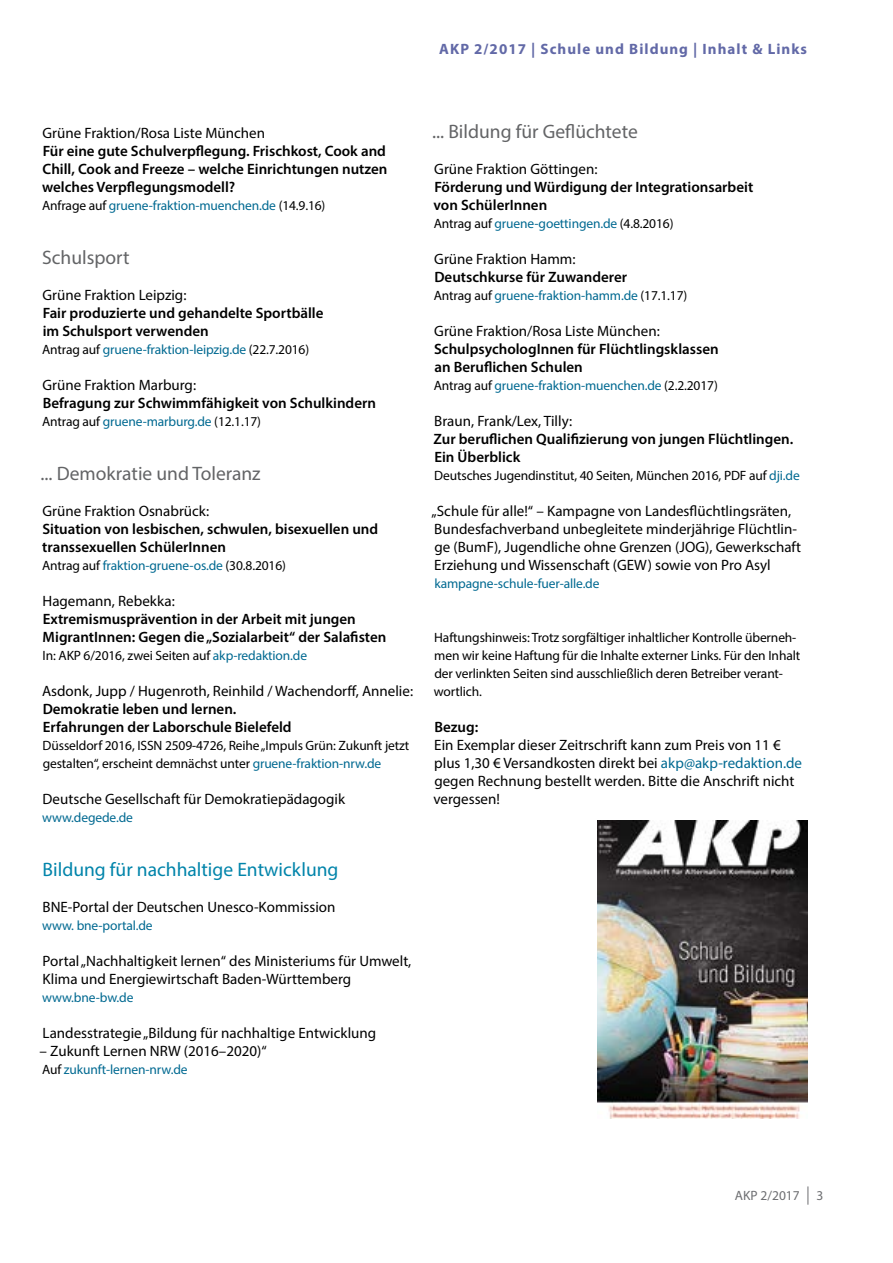
<style>
.page{position:relative;width:893px;height:1263px;background:#fff}
.page>*{position:absolute;margin:0;border:0;box-sizing:border-box;transform-origin:0 0}
.t1{font:19.5px "Myriad Pro";color:#636466}
.t2{font:19.5px "Myriad Pro";color:#0084aa}
.t3{font:15px/18px "Myriad Pro";color:#000}
.t4{font:600 15px/18px "Myriad Pro";color:#000}
.t5{font:700 15px "Myriad Pro";letter-spacing:.07em;color:#6269a7}
.t6{font:13.5px/18px "Myriad Pro";letter-spacing:-.01em;color:#000}
.t7{font:13.5px "Myriad Pro";letter-spacing:-.01em;color:#006991}
.t8{font:13.5px "Myriad Pro";color:#6d6e71}
.s1{color:#000}
.s2{color:#006991}
</style>
<div class="page">
<svg style="left:807px;top:1186px;width:1px;height:19px"></svg>
<img style="left:597px;top:820px;width:211px;height:298px">
<p class="t5" style="left:439px;top:39px;width:369px">AKP 2/2017 | Schule und Bildung | Inhalt &amp; Links</p>
<p class="t3" style="left:43px;top:123px;width:224px">Grüne Fraktion/Rosa Liste München</p>
<p class="t4" style="left:42px;top:141px;width:347px;text-align:justify">Für eine gute Schulverpflegung. Frischkost, Cook and Chill, Cook and Freeze – welche Einrichtungen nutzen welches Verpflegungsmodell?</p>
<p class="t7" style="left:42px;top:197px;width:285px"><span class="s1">Anfrage auf</span> gruene-fraktion-muenchen.de <span class="s1">(14.9.16)</span></p>
<h1 class="t1" style="left:42px;top:245px;width:89px">Schulsport</h1>
<p class="t3" style="left:43px;top:285px;width:145px">Grüne Fraktion Leipzig:</p>
<p class="t4" style="left:43px;top:303px;width:282px">Fair produzierte und gehandelte Sportbälle im Schulsport verwenden</p>
<p class="t7" style="left:42px;top:341px;width:269px"><span class="s1">Antrag auf</span> gruene-fraktion-leipzig.de <span class="s1">(22.7.2016)</span></p>
<p class="t3" style="left:43px;top:375px;width:155px">Grüne Fraktion Marburg:</p>
<p class="t4" style="left:43px;top:393px;width:335px">Befragung zur Schwimmfähigkeit von Schulkindern</p>
<p class="t6" style="left:42px;top:412px;width:220px">Antrag auf <span class="s2">gruene-marburg.de</span> (12.1.17)</p>
<h1 class="t1" style="left:40px;top:461px;width:222px">... Demokratie und Toleranz</h1>
<p class="t3" style="left:43px;top:501px;width:168px">Grüne Fraktion Osnabrück:</p>
<p class="t4" style="left:42px;top:519px;width:337px">Situation von lesbischen, schwulen, bisexuellen und transsexuellen SchülerInnen</p>
<p class="t7" style="left:42px;top:557px;width:245px"><span class="s1">Antrag auf</span> fraktion-gruene-os.de <span class="s1">(30.8.2016)</span></p>
<p class="t3" style="left:43px;top:591px;width:134px">Hagemann, Rebekka:</p>
<p class="t4" style="left:43px;top:609px;width:345px">Extremismusprävention in der Arbeit mit jungen<br>MigrantInnen: Gegen die „Sozialarbeit“ der Salafisten</p>
<p class="t6" style="left:43px;top:646px;width:266px">In: AKP 6/2016, zwei Seiten auf <span class="s2">akp-redaktion.de</span></p>
<p class="t3" style="left:42px;top:681px;width:372px">Asdonk, Jupp / Hugenroth, Reinhild / Wachendorff, Annelie:</p>
<p class="t4" style="left:43px;top:699px;width:250px">Demokratie leben und lernen.<br>Erfahrungen der Laborschule Bielefeld</p>
<p class="t6" style="left:43px;top:736px;width:368px">Düsseldorf 2016, ISSN 2509-4726, Reihe „Impuls Grün: Zukunft jetzt gestalten“, erscheint demnächst unter <span class="s2">gruene-fraktion-nrw.de</span></p>
<p class="t3" style="left:43px;top:789px;width:304px">Deutsche Gesellschaft für Demokratiepädagogik</p>
<p class="t7" style="left:42px;top:809px;width:92px">www.degede.de</p>
<h1 class="t2" style="left:43px;top:857px;width:297px">Bildung für nachhaltige Entwicklung</h1>
<p class="t3" style="left:43px;top:897px;width:294px">BNE-Portal der Deutschen Unesco-Kommission</p>
<p class="t7" style="left:42px;top:917px;width:112px">www. bne-portal.de</p>
<p class="t3" style="left:43px;top:951px;width:370px">Portal „Nachhaltigkeit lernen“ des Ministeriums für Umwelt,<br>Klima und Energiewirtschaft Baden-Württemberg</p>
<p class="t7" style="left:42px;top:989px;width:93px">www.bne-bw.de</p>
<p class="t3" style="left:43px;top:1023px;width:335px">Landesstrategie „Bildung für nachhaltige Entwicklung</p>
<p class="t3" style="left:40px;top:1041px;width:229px">– Zukunft Lernen NRW (2016–2020)“</p>
<p class="t7" style="left:42px;top:1061px;width:147px"><span class="s1">Auf</span> zukunft-lernen-nrw.de</p>
<h1 class="t1" style="left:432px;top:119px;width:207px">... Bildung für Geflüchtete</h1>
<p class="t3" style="left:434px;top:159px;width:165px">Grüne Fraktion Göttingen:</p>
<p class="t4" style="left:434px;top:177px;width:321px">Förderung und Würdigung der Integrationsarbeit von SchülerInnen</p>
<p class="t7" style="left:434px;top:215px;width:241px"><span class="s1">Antrag auf</span> gruene-goettingen.de <span class="s1">(4.8.2016)</span></p>
<p class="t3" style="left:434px;top:249px;width:143px">Grüne Fraktion Hamm:</p>
<p class="t4" style="left:434px;top:267px;width:194px">Deutschkurse für Zuwanderer</p>
<p class="t7" style="left:434px;top:287px;width:255px"><span class="s1">Antrag auf</span> gruene-fraktion-hamm.de <span class="s1">(17.1.17)</span></p>
<p class="t3" style="left:434px;top:321px;width:227px">Grüne Fraktion/Rosa Liste München:</p>
<p class="t4" style="left:434px;top:339px;width:286px">SchulpsychologInnen für Flüchtlingsklassen an Beruflichen Schulen</p>
<p class="t7" style="left:434px;top:377px;width:285px"><span class="s1">Antrag auf</span> gruene-fraktion-muenchen.de <span class="s1">(2.2.2017)</span></p>
<p class="t3" style="left:434px;top:411px;width:139px">Braun, Frank/Lex, Tilly:</p>
<p class="t4" style="left:433px;top:429px;width:361px">Zur beruflichen Qualifizierung von jungen Flüchtlingen.<br>Ein Überblick</p>
<p class="t6" style="left:434px;top:466px;width:367px">Deutsches Jugendinstitut, 40 Seiten, München 2016, PDF auf <span class="s2">dji.de</span></p>
<p class="t3" style="left:431px;top:501px;width:371px">„Schule für alle!“ – Kampagne von Landesflüchtlingsräten, Bundesfachverband unbegleitete minderjährige Flüchtlin&shy;ge (BumF), Jugendliche ohne Grenzen (JOG), Gewerkschaft Erziehung und Wissenschaft (GEW) sowie von Pro Asyl</p>
<p class="t7" style="left:434px;top:575px;width:167px">kampagne-schule-fuer-alle.de</p>
<p class="t6" style="left:434px;top:628px;width:368px">Haftungshinweis: Trotz sorgfältiger inhaltlicher Kontrolle überneh&shy;men wir keine Haftung für die Inhalte externer Links. Für den Inhalt der verlinkten Seiten sind ausschließlich deren Betreiber verant&shy;wortlich.</p>
<p class="t4" style="left:434px;top:717px;width:45px">Bezug:</p>
<p class="t3" style="left:433px;top:735px;width:370px">Ein Exemplar dieser Zeitrschrift kann zum Preis von 11 € plus 1,30 € Versandkosten direkt bei <span class="s2">akp@akp-redaktion.de </span>gegen Rechnung bestellt werden. Bitte die Anschrift nicht vergessen!</p>
<p class="t8" style="left:735px;top:1187px;width:66px">AKP 2/2017</p>
<p class="t8" style="left:816px;top:1187px;width:8px">3</p>
</div>
